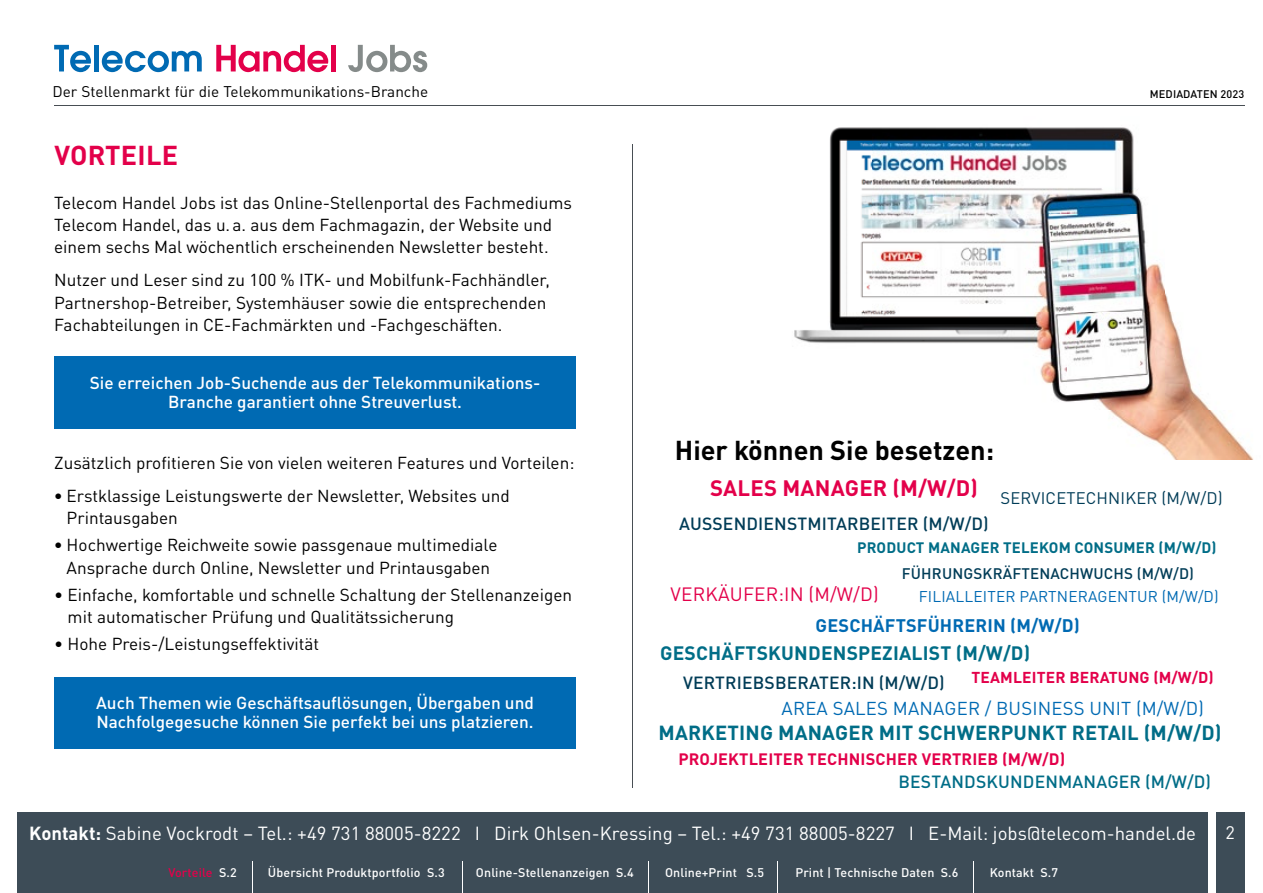
<style>
.page{position:relative;width:1263px;height:893px;background:#fff}
.page>*{position:absolute;margin:0;border:0;box-sizing:border-box;transform-origin:0 0}
.t1{font:700 27px "DINOT";color:#000}
.t2{font:700 27px "DINOT";letter-spacing:.01em;color:#e3004a}
.t3{font:700 22.05px "DINOT";letter-spacing:.01em;color:#e3004a}
.t4{font:700 20.1px "DINOT";letter-spacing:.01em;color:#006d87}
.t5{font:700 19.2px "DINOT";letter-spacing:.01em;color:#006d87}
.t6{font:19.05px "DINOT";letter-spacing:.01em;color:#e3004a}
.t7{font:18.75px "DINOT";letter-spacing:.005em;color:#fff}
.t8{font:18.45px "DINOT";letter-spacing:.01em;color:#006ab3}
.t9{font:700 18px "DINOT";letter-spacing:.01em;color:#006ab3}
.t10{font:18px "DINOT";color:#fff}
.t11{font:500 17.4px "DINOT";letter-spacing:.01em;color:#003c57}
.t12{font:500 17.4px "DINOT";letter-spacing:.01em;color:#006d87}
.t13{font:17.1px/22.4px "DINOT";color:#000}
.t14{font:500 17.1px/18.8px "DINOT";color:#fff;text-align:center}
.t15{font:16.65px "DINOT";letter-spacing:.01em;color:#003c57}
.t16{font:700 16.35px "DINOT";letter-spacing:.01em;color:#e3004a}
.t17{font:700 15.6px "DINOT";letter-spacing:.01em;color:#e3004a}
.t18{font:15.45px "DINOT";letter-spacing:.01em;color:#006ab3}
.t19{font:15.3px "DINOT";color:#000}
.t20{font:500 15.15px "DINOT";letter-spacing:.01em;color:#003c57}
.t21{font:700 15px "DINOT";letter-spacing:.01em;color:#006d87}
.t22{font:500 12.45px "DINOT";letter-spacing:.01em;color:#fff}
.t23{font:500 12.45px "DINOT";letter-spacing:.01em;color:#e3004a}
.t24{font:500 10.95px "DINOT";letter-spacing:.01em;color:#000}
.s1{font-weight:700}
.s2{color:#fff}
</style>
<div class="page">
<hr style="left:54px;top:106px;width:1190px;height:1px;background:#484e54">
<svg style="left:54px;top:45px;width:37px;height:27px"></svg>
<div style="left:94px;top:45px;width:5px;height:26px;background:#006ab3"></div>
<svg style="left:102px;top:51px;width:100px;height:21px"></svg>
<svg style="left:216px;top:45px;width:112px;height:27px"></svg>
<div style="left:331px;top:45px;width:5px;height:26px;background:#e3004a"></div>
<svg style="left:348px;top:45px;width:79px;height:27px"></svg>
<img style="left:794px;top:127px;width:460px;height:333px">
<hr style="left:632px;top:145px;width:1px;height:643px;background:#484e54">
<div style="left:54px;top:357px;width:522px;height:72px;background:#006ab3"></div>
<div style="left:1216px;top:812px;width:28px;height:81px;background:#3d4c57"></div>
<div style="left:18px;top:812px;width:1190px;height:81px;background:#3d4c57"></div>
<hr style="left:252px;top:861px;width:1px;height:32px;background:#fff">
<hr style="left:462px;top:861px;width:1px;height:32px;background:#fff">
<hr style="left:648px;top:861px;width:1px;height:32px;background:#fff">
<hr style="left:777px;top:861px;width:1px;height:32px;background:#fff">
<hr style="left:973px;top:861px;width:1px;height:32px;background:#fff">
<div style="left:54px;top:677px;width:522px;height:71px;background:#006ab3"></div>
<p class="t19" style="left:53px;top:82px;width:377px">Der Stellenmarkt für die Telekommunikations-Branche</p>
<p class="t24" style="left:1150px;top:87px;width:96px">MEDIADATEN 2023</p>
<h1 class="t2" style="left:54px;top:138px;width:125px">VORTEILE</h1>
<p class="t13" style="left:54px;top:191px;width:519px">Telecom Handel Jobs ist das Online-Stellenportal des Fachmediums<br>Telecom Handel, das u. a. aus dem Fachmagazin, der Website und einem sechs Mal wöchentlich erscheinenden Newsletter besteht.</p>
<p class="t13" style="left:54px;top:269px;width:497px">Nutzer und Leser sind zu 100 % ITK- und Mobilfunk-Fachhändler,<br>Partnershop-Betreiber, Systemhäuser sowie die entsprechenden<br>Fachabteilungen in CE-Fachmärkten und -Fachgeschäften.</p>
<p class="t14" style="left:90px;top:373px;width:452px">Sie erreichen Job-Suchende aus der Telekommunikations-<br>Branche garantiert ohne Streuverlust.</p>
<p class="t13" style="left:54px;top:451px;width:522px">Zusätzlich profitieren Sie von vielen weiteren Features und Vorteilen:</p>
<p class="t13" style="left:67px;top:484px;width:445px;text-indent:-12px"><span class="s1">•</span> Erstklassige Leistungswerte der Newsletter, Websites und<br>Printausgaben</p>
<p class="t13" style="left:54px;top:534px;width:445px;text-align:center"><span class="s1">•</span> Hochwertige Reichweite sowie passgenaue multimediale<br>Ansprache durch Online, Newsletter und Printausgaben</p>
<p class="t13" style="left:68px;top:583px;width:506px;text-indent:-13px">• Einfache, komfortable und schnelle Schaltung der Stellenanzeigen mit automatischer Prüfung und Qualitätssicherung</p>
<p class="t13" style="left:54px;top:632px;width:266px">• Hohe Preis-/Leistungseffektivität</p>
<p class="t14" style="left:96px;top:693px;width:439px;text-align:left">Auch Themen wie Geschäftsauflösungen, Übergaben und<br>Nachfolgegesuche können Sie perfekt bei uns platzieren.</p>
<h1 class="t1" style="left:675px;top:433px;width:321px">Hier können Sie besetzen:</h1>
<p class="t3" style="left:710px;top:473px;width:269px">SALES MANAGER (M/W/D)</p>
<p class="t11" style="left:679px;top:512px;width:311px">AUSSENDIENSTMITARBEITER (M/W/D)</p>
<p class="t15" style="left:1000px;top:488px;width:224px">SERVICETECHNIKER (M/W/D)</p>
<p class="t21" style="left:857px;top:538px;width:361px">PRODUCT MANAGER TELEKOM CONSUMER (M/W/D)</p>
<p class="t6" style="left:670px;top:583px;width:210px">VERKÄUFER:IN (M/W/D)</p>
<p class="t20" style="left:902px;top:564px;width:294px">FÜHRUNGSKRÄFTENACHWUCHS (M/W/D)</p>
<p class="t18" style="left:919px;top:587px;width:301px">FILIALLEITER PARTNERAGENTUR (M/W/D)</p>
<p class="t5" style="left:660px;top:640px;width:371px">GESCHÄFTSKUNDENSPEZIALIST (M/W/D)</p>
<p class="t9" style="left:816px;top:613px;width:266px">GESCHÄFTSFÜHRERIN (M/W/D)</p>
<p class="t17" style="left:971px;top:667px;width:244px">TEAMLEITER BERATUNG (M/W/D)</p>
<p class="t4" style="left:659px;top:720px;width:564px">MARKETING MANAGER MIT SCHWERPUNKT RETAIL (M/W/D)</p>
<p class="t11" style="left:683px;top:672px;width:263px">VERTRIEBSBERATER:IN (M/W/D)</p>
<p class="t8" style="left:781px;top:697px;width:424px">AREA SALES MANAGER / BUSINESS UNIT (M/W/D)</p>
<p class="t16" style="left:678px;top:748px;width:388px">PROJEKTLEITER TECHNISCHER VERTRIEB (M/W/D)</p>
<p class="t12" style="left:898px;top:770px;width:314px">BESTANDSKUNDENMANAGER (M/W/D)</p>
<p class="t7" style="left:29px;top:821px;width:1168px"><span class="s1">Kontakt:</span> Sabine Vockrodt – Tel.: +49 731 88005-8222 I Dirk Ohlsen-Kressing – Tel.: +49 731 88005-8227 I E-Mail: jobs@telecom-handel.de</p>
<p class="t10" style="left:1225px;top:821px;width:11px">2</p>
<p class="t23" style="left:168px;top:864px;width:70px">Vorteile <span class="s2">S.2</span></p>
<p class="t22" style="left:268px;top:864px;width:178px">Übersicht Produktportfolio S.3</p>
<p class="t22" style="left:476px;top:864px;width:159px">Online-Stellenanzeigen S.4</p>
<p class="t22" style="left:665px;top:864px;width:101px">Online+Print S.5</p>
<p class="t22" style="left:795px;top:864px;width:165px">Print | Technische Daten S.6</p>
<p class="t22" style="left:990px;top:864px;width:70px">Kontakt S.7</p>
</div>
